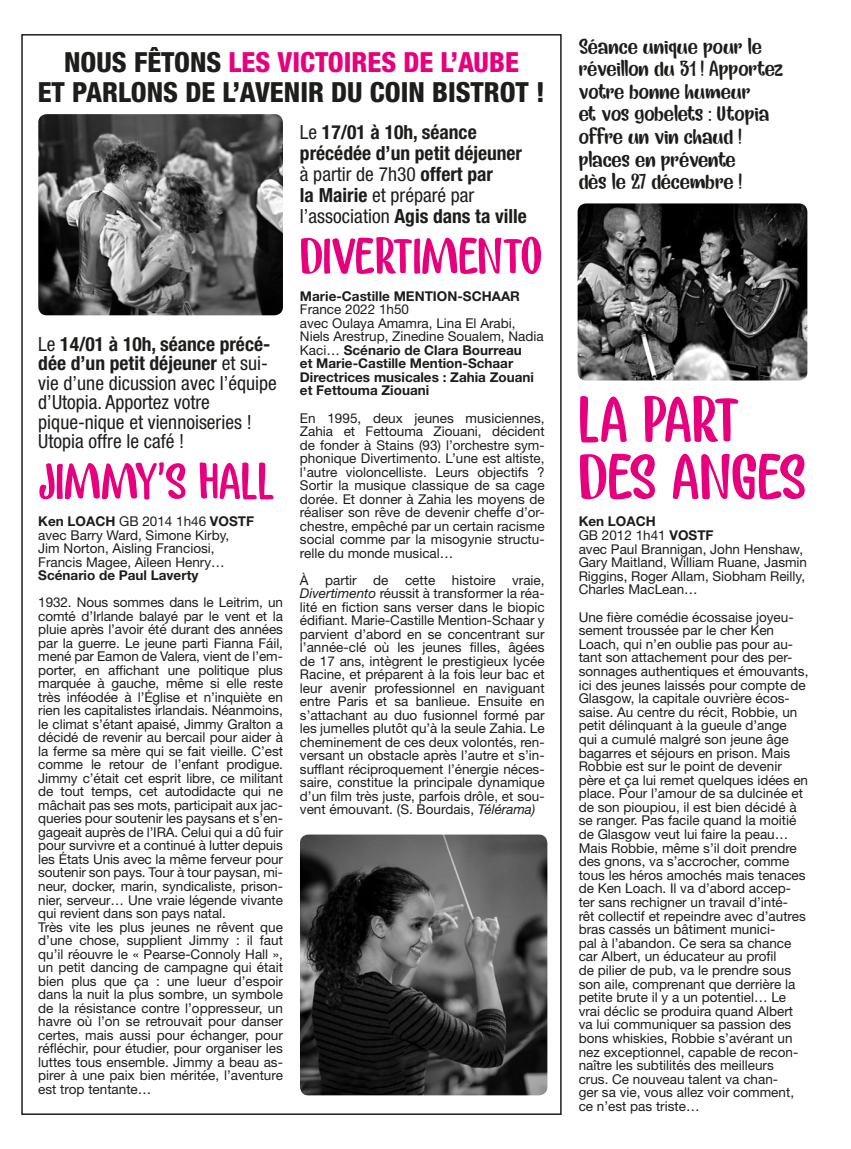
<style>
.page{position:relative;width:851px;height:1149px;background:#fff}
.page>*{position:absolute;margin:0;border:0;box-sizing:border-box;transform-origin:0 0}
.t1{font:66px/57.2px "Earworm DEMO";color:#e6007e}
.t2{font:52.5px "Earworm DEMO";color:#e6007e}
.t3{font:800 condensed 27.75px/30px "Helvetica Neue LT Std";color:#1d1d1b;text-align:center}
.t4{font:22.5px/22.5px "Earworm DEMO";color:#1d1d1b}
.t5{font:condensed 19.5px/19.5px "Helvetica Neue LT Std";color:#1d1d1b}
.t6{font:700 condensed 19.5px/21px "Helvetica Neue LT Std";color:#1d1d1b}
.t7{font:13.5px/13.5px "Helvetica Neue LT Std";color:#1d1d1b}
.t8{font:700 13.5px/13.5px "Helvetica Neue LT Std";color:#1d1d1b}
.s1{color:#e6007e}
.s2{font-weight:400}
.s3{font-style:italic}
.s4{font-weight:700}
</style>
<div class="page">
<img style="left:577px;top:203px;width:230px;height:177px">
<img style="left:300px;top:834px;width:247px;height:260px">
<img style="left:38px;top:114px;width:245px;height:201px">
<h3 class="t3" style="left:38px;top:47px;width:509px">NOUS FÊTONS <span class="s1">LES VICTOIRES DE L’AUBE<br></span>ET PARLONS DE L’AVENIR DU COIN BISTROT !</h3>
<h3 class="t6" style="left:300px;top:121px;width:228px"><span class="s2">Le</span> 17/01 à 10h, séance précédée d’un petit déjeuner <span class="s2">à partir de 7h30</span> offert par<br>la Mairie <span class="s2">et préparé par l’association</span> Agis dans ta ville</h3>
<h2 class="t2" style="left:300px;top:226px;width:244px">DIVERTIMENTO</h2>
<p class="t8" style="left:300px;top:289px;width:221px">Marie-Castille MENTION-SCHAAR</p>
<p class="t8" style="left:300px;top:302px;width:245px"><span class="s2">France 2022 1h50<br>avec Oulaya Amamra, Lina El Arabi,<br>Niels Arestrup, Zinedine Soualem, Nadia<br>Kaci…</span> Scénario de Clara Bourreau<br>et Marie-Castille Mention-Schaar<br>Directrices musicales : Zahia Zouani et Fettouma Ziouani</p>
<p class="t7" style="left:300px;top:410px;width:246px;text-align:justify">En 1995, deux jeunes musiciennes, Zahia et Fettouma Ziouani, décident de fonder à Stains (93) l’orchestre sym&shy;phonique Divertimento. L’une est altiste, l’autre violoncelliste. Leurs objectifs ?<br>Sortir la musique classique de sa cage dorée. Et donner à Zahia les moyens de réaliser son rêve de devenir cheffe d’or&shy;chestre, empêché par un certain racisme social comme par la misogynie structu&shy;relle du monde musical…</p>
<p class="t7" style="left:300px;top:572px;width:246px;text-align:justify">À partir de cette histoire vraie, <span class="s3">Divertimento</span> réussit à transformer la réa&shy;lité en fiction sans verser dans le biopic édifiant. Marie-Castille Mention-Schaar y parvient d’abord en se concentrant sur l’année-clé où les jeunes filles, âgées de 17 ans, intègrent le prestigieux lycée Racine, et préparent à la fois leur bac et leur avenir professionnel en naviguant entre Paris et sa banlieue. Ensuite en s’attachant au duo fusionnel formé par les jumelles plutôt qu’à la seule Zahia. Le cheminement de ces deux volontés, ren&shy;versant un obstacle après l’autre et s’in&shy;sufflant réciproquement l’énergie néces&shy;saire, constitue la principale dynamique d’un film très juste, parfois drôle, et sou&shy;vent émouvant. (S. Bourdais, <span class="s3">Télérama)</span></p>
<h3 class="t5" style="left:38px;top:333px;width:240px">Le <span class="s4">14/01 à 10h, séance précé&shy;dée d’un petit déjeuner</span> et sui&shy;vie d’une dicussion avec l’équipe d’Utopia. Apportez votre pique-nique et viennoiseries !<br>Utopia offre le café !</h3>
<h2 class="t2" style="left:38px;top:451px;width:238px">JIMMY’S HALL</h2>
<p class="t7" style="left:38px;top:514px;width:217px"><span class="s4">Ken LOACH</span> GB 2014 1h46 <span class="s4">VOSTF </span>avec Barry Ward, Simone Kirby,<br>Jim Norton, Aisling Franciosi,<br>Francis Magee, Aileen Henry…</p>
<p class="t8" style="left:38px;top:568px;width:162px">Scénario de Paul Laverty</p>
<p class="t7" style="left:38px;top:595px;width:246px">1932. Nous sommes dans le Leitrim, un comté d’Irlande balayé par le vent et la pluie après l’avoir été durant des années par la guerre. Le jeune parti Fianna Fáil, mené par Eamon de Valera, vient de l’em&shy;porter, en affichant une politique plus marquée à gauche, même si elle reste très inféodée à l’Église et n’inquiète en rien les capitalistes irlandais. Néanmoins, le climat s’étant apaisé, Jimmy Gralton a décidé de revenir au bercail pour aider à la ferme sa mère qui se fait vieille. C’est comme le retour de l’enfant prodigue.<br>Jimmy c’était cet esprit libre, ce militant de tout temps, cet autodidacte qui ne mâchait pas ses mots, participait aux jac&shy;queries pour soutenir les paysans et s’en&shy;gageait auprès de l’IRA. Celui qui a dû fuir pour survivre et a continué à lutter depuis les États Unis avec la même ferveur pour soutenir son pays. Tour à tour paysan, mi&shy;neur, docker, marin, syndicaliste, prison&shy;nier, serveur… Une vraie légende vivante qui revient dans son pays natal.<br>Très vite les plus jeunes ne rêvent que d’une chose, supplient Jimmy : il faut qu’il réouvre le « Pearse-Connoly Hall », un petit dancing de campagne qui était bien plus que ça : une lueur d’espoir dans la nuit la plus sombre, un symbole de la résistance contre l’oppresseur, un havre où l’on se retrouvait pour danser certes, mais aussi pour échanger, pour réfléchir, pour étudier, pour organiser les luttes tous ensemble. Jimmy a beau as&shy;pirer à une paix bien méritée, l’aventure est trop tentante…</p>
<h3 class="t4" style="left:578px;top:35px;width:206px">Séance unique pour le réveillon du 31 ! Apportez votre bonne humeur<br>et vos gobelets : Utopia offre un vin chaud ! places en prévente<br>dès le 27 décembre !</h3>
<h1 class="t1" style="left:578px;top:390px;width:229px">LA PART<br>DES ANGES</h1>
<p class="t7" style="left:578px;top:514px;width:230px"><span class="s4">Ken LOACH<br></span>GB 2012 1h41 <span class="s4">VOSTF<br></span>avec Paul Brannigan, John Henshaw,<br>Gary Maitland, William Ruane, Jasmin<br>Riggins, Roger Allam, Siobham Reilly,<br>Charles MacLean…</p>
<p class="t7" style="left:578px;top:609px;width:231px">Une fière comédie écossaise joyeu&shy;sement troussée par le cher Ken Loach, qui n’en oublie pas pour au&shy;tant son attachement pour des per&shy;sonnages authentiques et émouvants, ici des jeunes laissés pour compte de Glasgow, la capitale ouvrière écos&shy;saise. Au centre du récit, Robbie, un petit délinquant à la gueule d’ange qui a cumulé malgré son jeune âge bagarres et séjours en prison. Mais Robbie est sur le point de devenir père et ça lui remet quelques idées en place. Pour l’amour de sa dulcinée et de son pioupiou, il est bien décidé à se ranger. Pas facile quand la moitié de Glasgow veut lui faire la peau… Mais Robbie, même s’il doit prendre des gnons, va s’accrocher, comme tous les héros amochés mais tenaces de Ken Loach. Il va d’abord accep&shy;ter sans rechigner un travail d’inté-<br>rêt collectif et repeindre avec d’autres bras cassés un bâtiment munici-<br>pal à l’abandon. Ce sera sa chance car Albert, un éducateur au profil<br>de pilier de pub, va le prendre sous son aile, comprenant que derrière la petite brute il y a un potentiel… Le vrai déclic se produira quand Albert va lui communiquer sa passion des bons whiskies, Robbie s’avérant un nez exceptionnel, capable de recon&shy;naître les subtilités des meilleurs<br>crus. Ce nouveau talent va chan-<br>ger sa vie, vous allez voir comment, ce n’est pas triste…</p>
</div>
